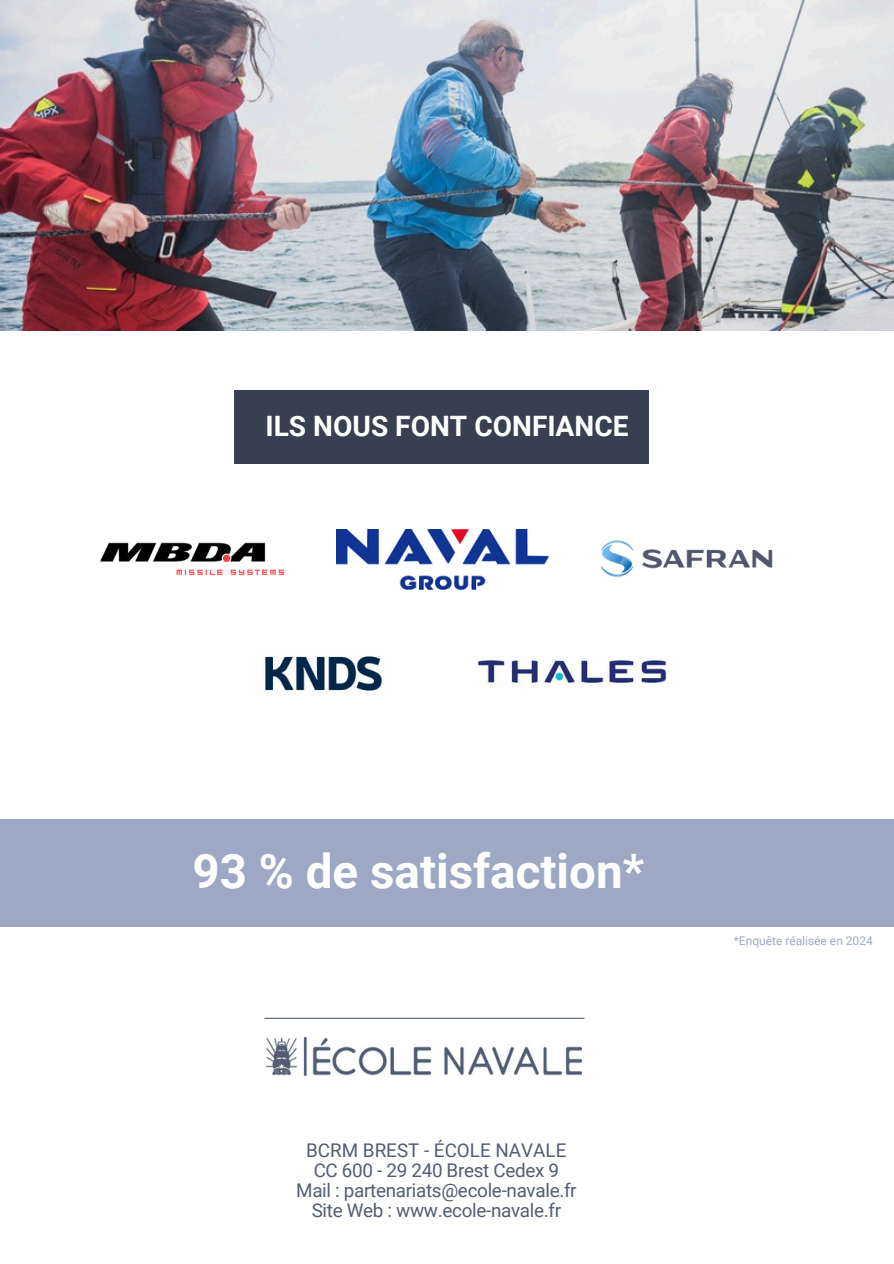
<style>
.page{position:relative;width:894px;height:1264px;background:#fff}
.page>*{position:absolute;margin:0;border:0;box-sizing:border-box;transform-origin:0 0}
.t1{font:700 47.55px "Roboto";color:#fff}
.t2{font:700 28.05px "Roboto";color:#fff}
.t3{font:18.9px/20.2px "Roboto";letter-spacing:-.015em;color:#535d73;text-align:center}
.t4{font:12px "Roboto";color:#9da9c4}
</style>
<div class="page">
<img style="left:266px;top:1037px;width:315px;height:38px">
<hr style="left:264px;top:1017px;width:320px;height:1px;background:#535d73">
<div style="left:234px;top:391px;width:414px;height:73px;background:#373f50"></div>
<img style="left:100px;top:542px;width:185px;height:34px">
<img style="left:478px;top:660px;width:188px;height:26px">
<img style="left:600px;top:540px;width:173px;height:37px">
<img style="left:264px;top:656px;width:119px;height:35px">
<img style="left:336px;top:529px;width:212px;height:60px">
<div style="left:0;top:819px;width:893px;height:107px;background:#9da9c4"></div>
<img style="left:0;top:0;width:893px;height:330px">
<p class="t2" style="left:265px;top:410px;width:364px">ILS NOUS FONT CONFIANCE</p>
<p class="t1" style="left:192px;top:843px;width:453px">93 % de satisfaction*</p>
<p class="t3" style="left:296px;top:1139px;width:282px">BCRM BREST - ÉCOLE NAVALE<br>CC 600 - 29 240 Brest Cedex 9<br>Mail : partenariats@ecole-navale.fr<br>Site Web : www.ecole-navale.fr</p>
<p class="t4" style="left:733px;top:933px;width:141px">*Enquête réalisée en 2024</p>
</div>
